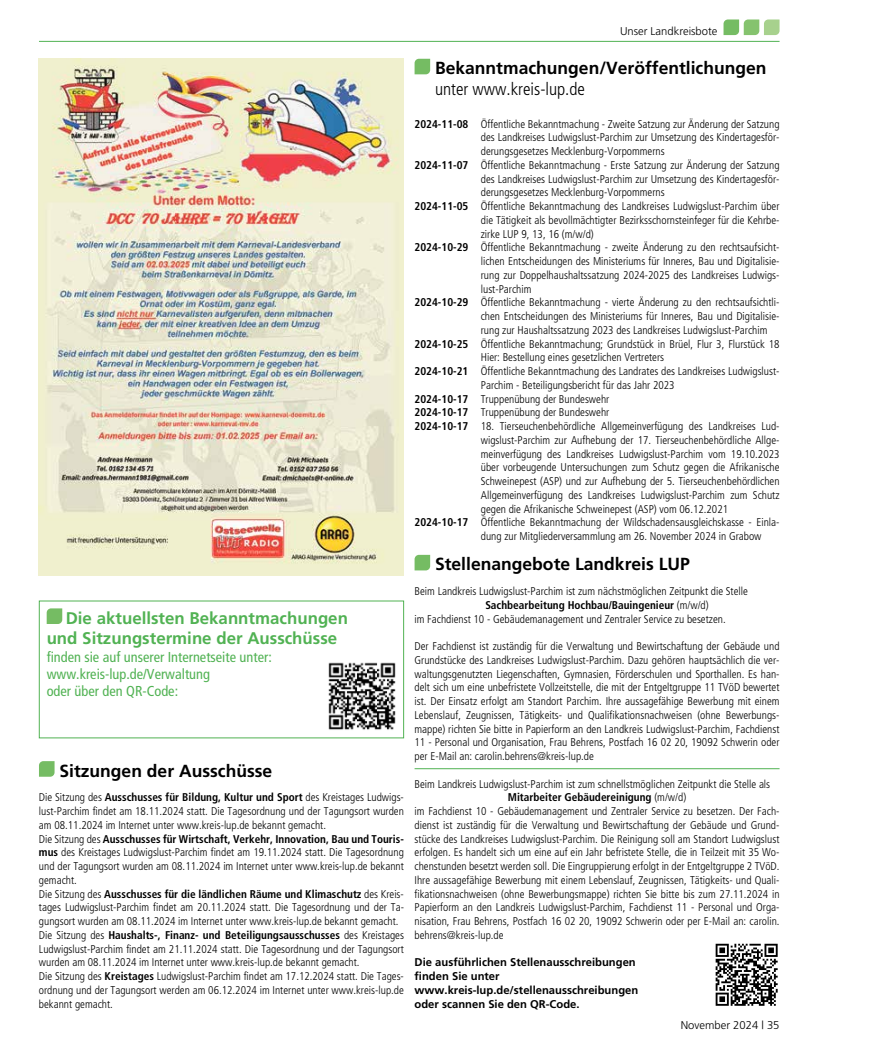
<style>
.page{position:relative;width:877px;height:1049px;background:#fff}
.page>*{position:absolute;margin:0;border:0;box-sizing:border-box;transform-origin:0 0}
.t1{font:700 17.5px "Frutiger";color:#000}
.t2{font:300 condensed 17.5px "Frutiger";color:#000}
.t3{font:700 16.88px/20.2px "Frutiger";color:#51b253}
.t4{font:condensed 14.38px/17.2px "Frutiger";color:#51b253}
.t5{font:300 condensed 11.25px/13.8px "Frutiger";color:#000}
.t6{font:700 11.25px/13.8px "Frutiger";color:#000}
.t7{font:700 condensed 11.25px "Frutiger";color:#000}
.t8{font:300 11.25px "Frutiger";color:#000}
.s1{font-weight:700}
.s2{font-weight:300}
</style>
<div class="page">
<hr style="left:39px;top:41px;width:741px;height:1px;background:#51b253">
<svg style="left:724px;top:19px;width:56px;height:16px"></svg>
<svg style="left:415px;top:59px;width:15px;height:15px"></svg>
<svg style="left:39px;top:761px;width:16px;height:16px"></svg>
<img style="left:39px;top:59px;width:365px;height:516px">
<svg style="left:415px;top:555px;width:15px;height:15px"></svg>
<hr style="left:415px;top:768px;width:365px;height:1px;background:#51b253">
<div style="left:714px;top:942px;width:66px;height:66px;background:linear-gradient(to right,#fff,#fff)"></div>
<svg style="left:716px;top:944px;width:62px;height:62px"></svg>
<svg style="left:47px;top:608px;width:15px;height:16px"></svg>
<img style="left:328px;top:662px;width:68px;height:68px">
<h2 class="t3" style="left:47px;top:608px;width:303px;text-indent:19px">Die aktuellsten Bekanntmachungen und Sitzungstermine der Ausschüsse</h2>
<p class="t4" style="left:47px;top:648px;width:227px">finden sie auf unserer Internetseite unter: www.kreis-lup.de/Verwaltung<br>oder über den QR-Code:</p>
<h1 class="t1" style="left:59px;top:760px;width:214px">Sitzungen der Ausschüsse</h1>
<p class="t5" style="left:39px;top:791px;width:367px">Die Sitzung des <span class="s1">Ausschusses für Bildung, Kultur und Sport</span> des Kreistages Ludwigs&shy;lust-Parchim findet am 18.11.2024 statt. Die Tagesordnung und der Tagungsort wurden am 08.11.2024 im Internet unter www.kreis-lup.de bekannt gemacht.<br>Die Sitzung des <span class="s1">Ausschusses für Wirtschaft, Verkehr, Innovation, Bau und Touris&shy;mus</span> des Kreistages Ludwigslust-Parchim findet am 19.11.2024 statt. Die Tagesordnung und der Tagungsort wurden am 08.11.2024 im Internet unter www.kreis-lup.de bekannt gemacht.<br>Die Sitzung des <span class="s1">Ausschusses für die ländlichen Räume und Klimaschutz</span> des Kreis&shy;tages Ludwigslust-Parchim findet am 20.11.2024 statt. Die Tagesordnung und der Ta&shy;gungsort wurden am 08.11.2024 im Internet unter www.kreis-lup.de bekannt gemacht.<br>Die Sitzung des <span class="s1">Haushalts-, Finanz- und Beteiligungsausschusses</span> des Kreistages Ludwigslust-Parchim findet am 21.11.2024 statt. Die Tagesordnung und der Tagungsort wurden am 08.11.2024 im Internet unter www.kreis-lup.de bekannt gemacht.<br>Die Sitzung des <span class="s1">Kreistages</span> Ludwigslust-Parchim findet am 17.12.2024 statt. Die Tages&shy;ordnung und der Tagungsort werden am 06.12.2024 im Internet unter www.kreis-lup.de bekannt gemacht.</p>
<p class="t8" style="left:620px;top:25px;width:99px">Unser Landkreisbote</p>
<h1 class="t1" style="left:435px;top:58px;width:333px">Bekanntmachungen/Veröffentlichungen</h1>
<h1 class="t2" style="left:435px;top:79px;width:152px">unter www.kreis-lup.de</h1>
<p class="t5" style="left:415px;top:117px;width:366px"><span class="s1">2024-11-08</span> Öffentliche Bekanntmachung - Zweite Satzung zur Änderung der Satzung</p>
<p class="t5" style="left:481px;top:131px;width:300px">des Landkreises Ludwigslust-Parchim zur Umsetzung des Kindertagesför-</p>
<p class="t5" style="left:481px;top:144px;width:185px">derungsgesetzes Mecklenburg-Vorpommerns</p>
<p class="t5" style="left:415px;top:158px;width:366px"><span class="s1">2024-11-07</span> Öffentliche Bekanntmachung - Erste Satzung zur Änderung der Satzung</p>
<p class="t5" style="left:481px;top:172px;width:300px">des Landkreises Ludwigslust-Parchim zur Umsetzung des Kindertagesför-</p>
<p class="t5" style="left:481px;top:186px;width:185px">derungsgesetzes Mecklenburg-Vorpommerns</p>
<p class="t5" style="left:415px;top:199px;width:366px"><span class="s1">2024-11-05</span> Öffentliche Bekanntmachung des Landkreises Ludwigslust-Parchim über</p>
<p class="t5" style="left:481px;top:213px;width:300px">die Tätigkeit als bevollmächtigter Bezirksschornsteinfeger für die Kehrbe-</p>
<p class="t5" style="left:481px;top:227px;width:114px">zirke LUP 9, 13, 16 (m/w/d)</p>
<p class="t5" style="left:415px;top:241px;width:366px"><span class="s1">2024-10-29</span> Öffentliche Bekanntmachung - zweite Änderung zu den rechtsaufsicht-</p>
<p class="t5" style="left:481px;top:254px;width:300px">lichen Entscheidungen des Ministeriums für Inneres, Bau und Digitalisie-</p>
<p class="t5" style="left:481px;top:268px;width:300px">rung zur Doppelhaushaltssatzung 2024-2025 des Landkreises Ludwigs-</p>
<p class="t5" style="left:481px;top:282px;width:52px">lust-Parchim</p>
<p class="t5" style="left:415px;top:296px;width:366px"><span class="s1">2024-10-29</span> Öffentliche Bekanntmachung - vierte Änderung zu den rechtsaufsichtli-</p>
<p class="t5" style="left:481px;top:309px;width:300px">chen Entscheidungen des Ministeriums für Inneres, Bau und Digitalisie-</p>
<p class="t5" style="left:481px;top:323px;width:288px">rung zur Haushaltssatzung 2023 des Landkreises Ludwigslust-Parchim</p>
<p class="t5" style="left:415px;top:337px;width:366px"><span class="s1">2024-10-25</span> Öffentliche Bekanntmachung; Grundstück in Brüel, Flur 3, Flurstück 18</p>
<p class="t5" style="left:481px;top:351px;width:185px">Hier: Bestellung eines gesetzlichen Vertreters</p>
<p class="t5" style="left:415px;top:364px;width:366px"><span class="s1">2024-10-21</span> Öffentliche Bekanntmachung des Landrates des Landkreises Ludwigslust-</p>
<p class="t5" style="left:481px;top:378px;width:195px">Parchim - Beteiligungsbericht für das Jahr 2023</p>
<p class="t5" style="left:415px;top:392px;width:196px"><span class="s1">2024-10-17</span> Truppenübung der Bundeswehr</p>
<p class="t5" style="left:415px;top:406px;width:196px"><span class="s1">2024-10-17</span> Truppenübung der Bundeswehr</p>
<p class="t5" style="left:415px;top:419px;width:366px"><span class="s1">2024-10-17</span> 18. Tierseuchenbehördliche Allgemeinverfügung des Landkreises Lud-</p>
<p class="t5" style="left:481px;top:433px;width:300px">wigslust-Parchim zur Aufhebung der 17. Tierseuchenbehördliche Allge-</p>
<p class="t5" style="left:481px;top:447px;width:300px">meinverfügung des Landkreises Ludwigslust-Parchim vom 19.10.2023</p>
<p class="t5" style="left:481px;top:461px;width:300px">über vorbeugende Untersuchungen zum Schutz gegen die Afrikanische</p>
<p class="t5" style="left:481px;top:474px;width:300px">Schweinepest (ASP) und zur Aufhebung der 5. Tierseuchenbehördlichen</p>
<p class="t5" style="left:481px;top:488px;width:300px">Allgemeinverfügung des Landkreises Ludwigslust-Parchim zum Schutz</p>
<p class="t5" style="left:481px;top:502px;width:249px">gegen die Afrikanische Schweinepest (ASP) vom 06.12.2021</p>
<p class="t5" style="left:415px;top:516px;width:366px"><span class="s1">2024-10-17</span> Öffentliche Bekanntmachung der Wildschadensausgleichskasse - Einla-</p>
<p class="t5" style="left:481px;top:529px;width:282px">dung zur Mitgliederversammlung am 26. November 2024 in Grabow</p>
<h1 class="t1" style="left:435px;top:554px;width:256px">Stellenangebote Landkreis LUP</h1>
<p class="t5" style="left:415px;top:584px;width:335px">Beim Landkreis Ludwigslust-Parchim ist zum nächstmöglichen Zeitpunkt die Stelle</p>
<p class="t7" style="left:485px;top:598px;width:225px">Sachbearbeitung Hochbau/Bauingenieur <span class="s2">(m/w/d)</span></p>
<p class="t5" style="left:415px;top:612px;width:313px">im Fachdienst 10 - Gebäudemanagement und Zentraler Service zu besetzen.</p>
<p class="t5" style="left:415px;top:639px;width:366px;text-align:justify">Der Fachdienst ist zuständig für die Verwaltung und Bewirtschaftung der Gebäude und Grundstücke des Landkreises Ludwigslust-Parchim. Dazu gehören hauptsächlich die ver&shy;waltungsgenutzten Liegenschaften, Gymnasien, Förderschulen und Sporthallen. Es han&shy;delt sich um eine unbefristete Vollzeitstelle, die mit der Entgeltgruppe 11 TVöD bewertet ist. Der Einsatz erfolgt am Standort Parchim. Ihre aussagefähige Bewerbung mit einem Lebenslauf, Zeugnissen, Tätigkeits- und Qualifikationsnachweisen (ohne Bewerbungs&shy;mappe) richten Sie bitte in Papierform an den Landkreis Ludwigslust-Parchim, Fachdienst 11 - Personal und Organisation, Frau Behrens, Postfach 16 02 20, 19092 Schwerin oder per E-Mail an: carolin.behrens@kreis-lup.de</p>
<p class="t5" style="left:415px;top:777px;width:357px">Beim Landkreis Ludwigslust-Parchim ist zum schnellstmöglichen Zeitpunkt die Stelle als</p>
<p class="t7" style="left:508px;top:791px;width:180px">Mitarbeiter Gebäudereinigung <span class="s2">(m/w/d)</span></p>
<p class="t5" style="left:415px;top:804px;width:366px">im Fachdienst 10 - Gebäudemanagement und Zentraler Service zu besetzen. Der Fach-</p>
<p class="t5" style="left:415px;top:818px;width:366px">dienst ist zuständig für die Verwaltung und Bewirtschaftung der Gebäude und Grund-</p>
<p class="t5" style="left:415px;top:832px;width:366px">stücke des Landkreises Ludwigslust-Parchim. Die Reinigung soll am Standort Ludwigslust</p>
<p class="t5" style="left:415px;top:846px;width:366px">erfolgen. Es handelt sich um eine auf ein Jahr befristete Stelle, die in Teilzeit mit 35 Wo-</p>
<p class="t5" style="left:415px;top:859px;width:366px">chenstunden besetzt werden soll. Die Eingruppierung erfolgt in der Entgeltgruppe 2 TVöD.</p>
<p class="t5" style="left:415px;top:873px;width:366px">Ihre aussagefähige Bewerbung mit einem Lebenslauf, Zeugnissen, Tätigkeits- und Quali-</p>
<p class="t5" style="left:415px;top:887px;width:366px">fikationsnachweisen (ohne Bewerbungsmappe) richten Sie bitte bis zum 27.11.2024 in</p>
<p class="t5" style="left:415px;top:901px;width:366px">Papierform an den Landkreis Ludwigslust-Parchim, Fachdienst 11 - Personal und Orga-</p>
<p class="t5" style="left:415px;top:914px;width:366px">nisation, Frau Behrens, Postfach 16 02 20, 19092 Schwerin oder per E-Mail an: carolin.</p>
<p class="t5" style="left:415px;top:928px;width:91px">behrens@kreis-lup.de</p>
<p class="t6" style="left:415px;top:955px;width:225px">Die ausführlichen Stellenausschreibungen finden Sie unter www.kreis-lup.de/stellenausschreibungen oder scannen Sie den QR-Code.</p>
<p class="t8" style="left:681px;top:1019px;width:100px">November 2024 | 35</p>
</div>
